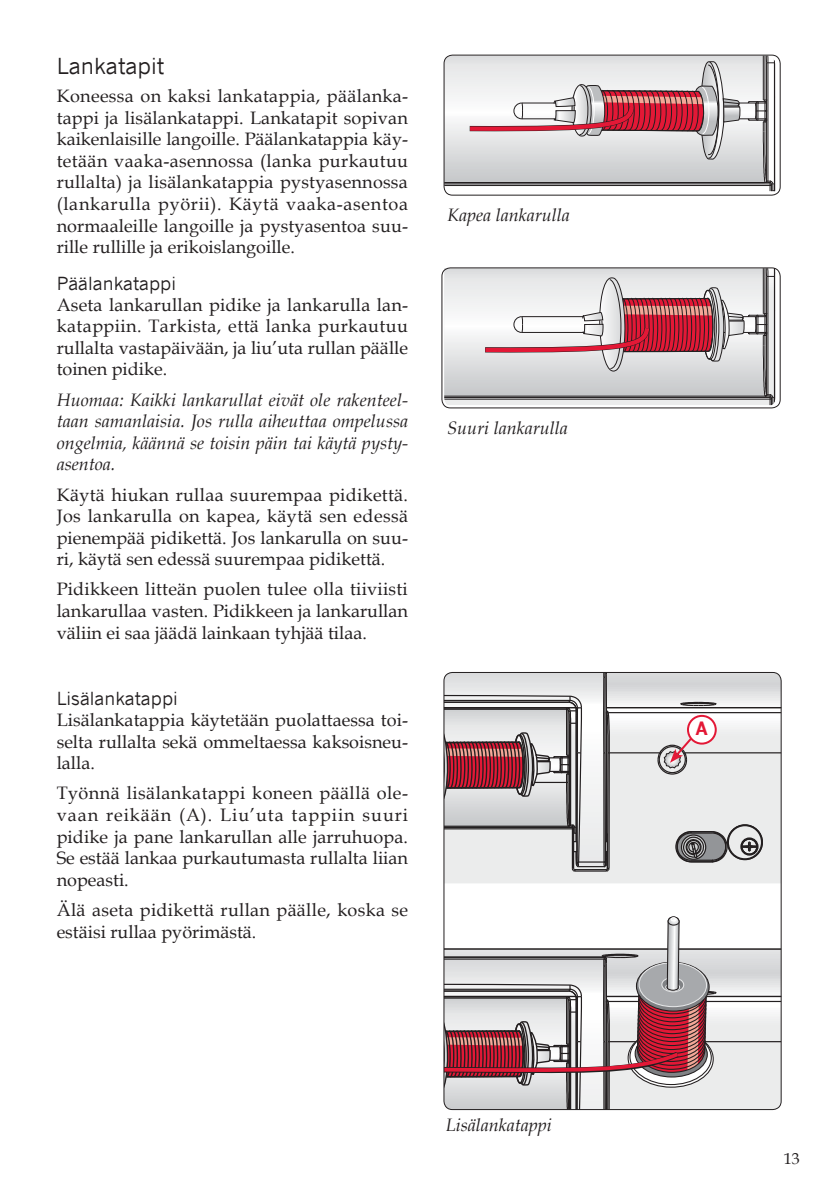
<style>
.page{position:relative;width:839px;height:1190px;background:#fff}
.page>*{position:absolute;margin:0;border:0;box-sizing:border-box;transform-origin:0 0}
.t1{font:22px "News Gothic WGL";color:#231f20}
.t2{font:18px/21.6px "Book Antiqua";color:#231f20;text-align:justify}
.t3{font:italic 18px/21.6px "Book Antiqua";color:#231f20;text-align:justify}
.t4{font:18px "News Gothic WGL";color:#231f20}
.t5{font:700 18px "News Gothic WGL";color:#e31836}
.t6{font:16px "Book Antiqua";color:#231f20}
</style>
<div class="page">
<svg style="left:444px;top:268px;width:35px;height:128px"></svg>
<hr style="left:444px;top:399px;width:325px;height:1px;background:#231f20">
<hr style="left:444px;top:397px;width:325px;height:1px;background:#231f20">
<hr style="left:444px;top:396px;width:320px;height:1px;background:#231f20">
<svg style="left:444px;top:56px;width:302px;height:129px;background:#d4d6d7"></svg>
<hr style="left:444px;top:185px;width:325px;height:1px;background:#231f20">
<hr style="left:444px;top:183px;width:325px;height:1px;background:#231f20">
<hr style="left:444px;top:182px;width:320px;height:1px;background:#231f20">
<svg style="left:746px;top:57px;width:29px;height:134px"></svg>
<hr style="left:521px;top:118px;width:233px;height:1px;background:#231f20">
<hr style="left:521px;top:103px;width:233px;height:1px;background:#231f20">
<svg style="left:464px;top:61px;width:276px;height:99px"></svg>
<svg style="left:479px;top:269px;width:296px;height:140px"></svg>
<div style="left:443px;top:55px;width:337px;height:140px;border:1px solid #231f20;border-radius:9px"></div>
<div style="left:441px;top:267px;width:339px;height:141px;border:1px solid #231f20;border-radius:9px"></div>
<svg style="left:727px;top:672px;width:53px;height:211px;background:#e5e6e6"></svg>
<hr style="left:608px;top:712px;width:172px;height:1px;background:#231f20">
<div style="left:726px;top:824px;width:36px;height:36px;border:1px solid #231f20;border-radius:50%"></div>
<div style="left:727px;top:825px;width:34px;height:34px;border:1px solid #231f20;border-radius:50%"></div>
<div style="left:739px;top:837px;width:19px;height:18px;border:1px solid #231f20;border-radius:50%"></div>
<div style="left:740px;top:838px;width:17px;height:17px;border:1px solid #231f20;border-radius:50%"></div>
<svg style="left:740px;top:840px;width:17px;height:12px"></svg>
<div style="left:740px;top:838px;width:16px;height:16px;border:1px solid #231f20;border-radius:50%"></div>
<hr style="left:684px;top:752px;width:96px;height:1px;background:#231f20">
<hr style="left:606px;top:707px;width:174px;height:1px;background:#231f20">
<svg style="left:727px;top:948px;width:53px;height:161px"></svg>
<hr style="left:608px;top:1000px;width:172px;height:2px;background:#231f20">
<hr style="left:684px;top:1041px;width:96px;height:1px;background:#231f20">
<hr style="left:606px;top:995px;width:174px;height:2px;background:#231f20">
<svg style="left:443px;top:672px;width:284px;height:439px"></svg>
<div style="left:687px;top:716px;width:28px;height:27px;background:#fff;border-radius:50%"></div>
<div style="left:686px;top:715px;width:30px;height:29px;border:2px solid #e31836;border-radius:50%"></div>
<p class="t1" style="left:57px;top:52px;width:109px">Lankatapit</p>
<p class="t2" style="left:57px;top:85px;width:353px">Koneessa on kaksi lankatappia, päälanka&shy;tappi ja lisälankatappi. Lankatapit sopivan kaikenlaisille langoille. Päälankatappia käy&shy;tetään vaaka-asennossa (lanka purkautuu rullalta) ja lisälankatappia pystyasennossa (lankarulla pyörii). Käytä vaaka-asentoa normaaleille langoille ja pystyasentoa suu&shy;rille rullille ja erikoislangoille.</p>
<p class="t4" style="left:57px;top:272px;width:121px">Päälankatappi</p>
<p class="t2" style="left:57px;top:294px;width:353px">Aseta lankarullan pidike ja lankarulla lan&shy;katappiin. Tarkista, että lanka purkautuu rullalta vastapäivään, ja liu’uta rullan päälle toinen pidike.</p>
<p class="t3" style="left:57px;top:389px;width:353px">Huomaa: Kaikki lankarullat eivät ole rakenteel&shy;taan samanlaisia. Jos rulla aiheuttaa ompelussa ongelmia, käännä se toisin päin tai käytä pysty&shy;asentoa.</p>
<p class="t2" style="left:57px;top:484px;width:353px">Käytä hiukan rullaa suurempaa pidikettä.<br>Jos lankarulla on kapea, käytä sen edessä pienempää pidikettä. Jos lankarulla on suu&shy;ri, käytä sen edessä suurempaa pidikettä.</p>
<p class="t2" style="left:57px;top:579px;width:352px">Pidikkeen litteän puolen tulee olla tiiviisti lankarullaa vasten. Pidikkeen ja lankarullan väliin ei saa jäädä lainkaan tyhjää tilaa.</p>
<p class="t4" style="left:57px;top:687px;width:123px">Lisälankatappi</p>
<p class="t2" style="left:57px;top:709px;width:352px">Lisälankatappia käytetään puolattaessa toi&shy;selta rullalta sekä ommeltaessa kaksoisneu&shy;lalla.</p>
<p class="t2" style="left:57px;top:783px;width:353px">Työnnä lisälankatappi koneen päällä ole&shy;vaan reikään (A). Liu’uta tappiin suuri pidike ja pane lankarullan alle jarruhuopa.<br>Se estää lankaa purkautumasta rullalta liian nopeasti.</p>
<p class="t2" style="left:57px;top:899px;width:353px">Älä aseta pidikettä rullan päälle, koska se estäisi rullaa pyörimästä.</p>
<p class="t3" style="left:447px;top:205px;width:124px">Kapea lankarulla</p>
<p class="t3" style="left:447px;top:417px;width:122px">Suuri lankarulla</p>
<p class="t3" style="left:445px;top:1114px;width:108px">Lisälankatappi</p>
<p class="t5" style="left:695px;top:717px;width:14px">A</p>
<p class="t6" style="left:783px;top:1149px;width:17px">13</p>
</div>
